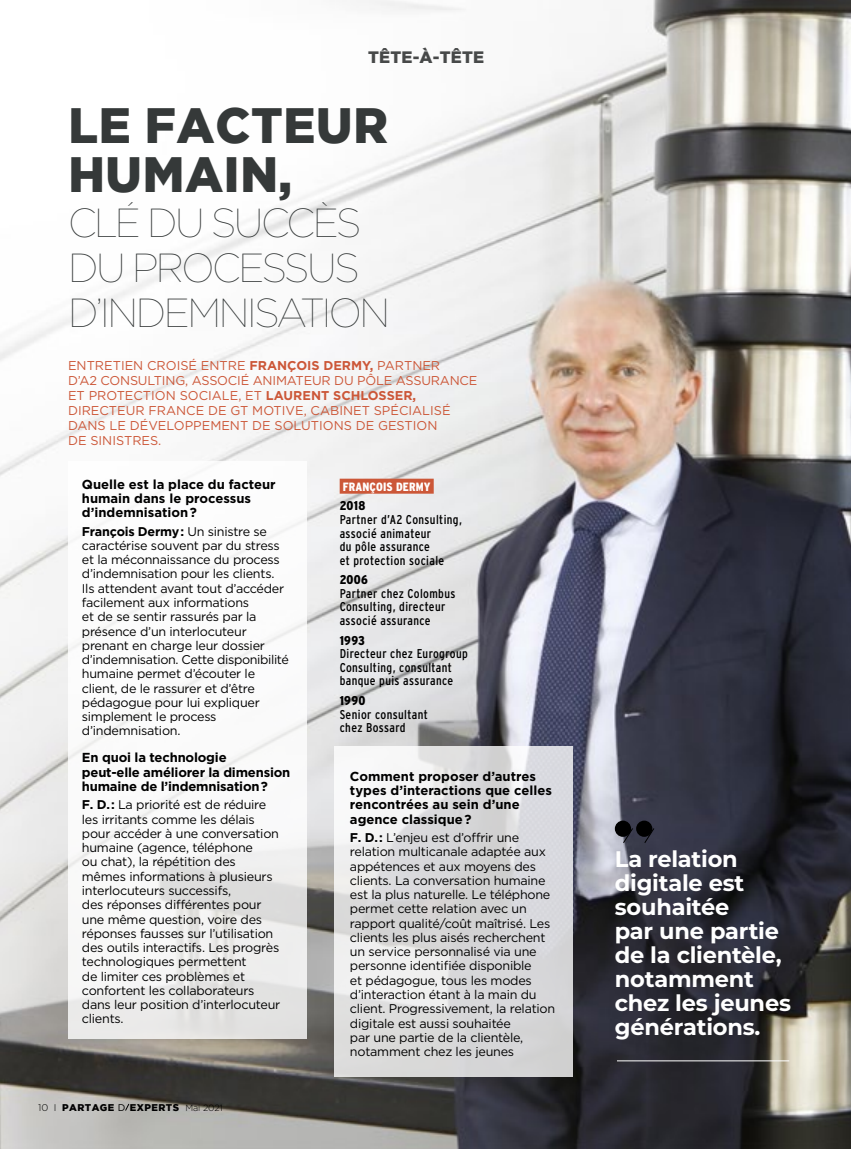
<style>
.page{position:relative;width:851px;height:1149px;background:#fff}
.page>*{position:absolute;margin:0;border:0;box-sizing:border-box;transform-origin:0 0}
.t1{font:900 49.5px/49.5px "Gotham";letter-spacing:.015em;color:#353939}
.t2{font:100 40.5px/45px "Gotham";letter-spacing:-.06em;color:#353939}
.t3{font:700 22.5px/24px "Montserrat";letter-spacing:-.01em;color:#fff}
.t4{font:900 16.5px "Gotham";letter-spacing:.015em;color:#474949}
.t5{font:700 13.05px/14.2px "Gotham";color:#000}
.t6{font:12.75px/15px "Gotham";color:#cc5738}
.t7{font:12.75px/13.5px "Interstate Condensed";letter-spacing:.03em;color:#000}
.t8{font:900 12.75px "Interstate Condensed";letter-spacing:.03em;color:#000}
.t9{font:12.6px/14.2px "Gotham";letter-spacing:-.02em;color:#000}
.t10{font:900 12px "Interstate Condensed";letter-spacing:.01em;color:#fff}
.t11{font:900 9.75px "Gotham";letter-spacing:.045em;color:#000}
.s1{font-weight:700}
.s2{font-weight:300}
.s3{font-weight:400}
.s4{font-weight:300;font-size:9px}
</style>
<div class="page">
<img style="left:0;top:0;width:850px;height:1148px">
<svg style="left:124px;top:1102px;width:6px;height:9px"></svg>
<div style="left:614px;top:820px;width:17px;height:16px;background:#000;border-radius:50%"></div>
<div style="left:636px;top:820px;width:16px;height:16px;background:#000;border-radius:50%"></div>
<svg style="left:622px;top:827px;width:11px;height:16px"></svg>
<svg style="left:643px;top:827px;width:11px;height:16px"></svg>
<hr style="left:617px;top:1060px;width:172px;height:1px;background:#fff">
<svg style="left:68px;top:460px;width:238px;height:577px"></svg>
<svg style="left:334px;top:745px;width:239px;height:330px;fill:#d8d9db"></svg>
<div style="left:339px;top:478px;width:94px;height:15px;background:#cc5738"></div>
<h3 class="t4" style="left:368px;top:48px;width:118px">TÊTE-À-TÊTE</h3>
<h1 class="t1" style="left:68px;top:99px;width:321px">LE FACTEUR<br>HUMAIN,</h1>
<h2 class="t2" style="left:68px;top:199px;width:324px">CLÉ DU SUCCÈS<br>DU PROCESSUS<br>D’INDEMNISATION</h2>
<p class="t6" style="left:68px;top:357px;width:411px">ENTRETIEN CROISÉ ENTRE <span class="s1">FRANÇOIS DERMY,</span> PARTNER<br>D’A2 CONSULTING, ASSOCIÉ ANIMATEUR DU PÔLE ASSURANCE ET PROTECTION SOCIALE, ET <span class="s1">LAURENT SCHLOSSER, </span>DIRECTEUR FRANCE DE GT MOTIVE, CABINET SPÉCIALISÉ DANS LE DÉVELOPPEMENT DE SOLUTIONS DE GESTION<br>DE SINISTRES.</p>
<p class="t5" style="left:82px;top:476px;width:195px">Quelle est la place du facteur humain dans le processus d’indemnisation ?</p>
<p class="t9" style="left:82px;top:523px;width:208px"><span class="s1">François Dermy:</span> Un sinistre se caractérise souvent par du stress et la méconnaissance du process d’indemnisation pour les clients.<br>Ils attendent avant tout d’accéder facilement aux informations<br>et de se sentir rassurés par la présence d’un interlocuteur prenant en charge leur dossier d’indemnisation. Cette disponibilité humaine permet d’écouter le client, de le rassurer et d’être pédagogue pour lui expliquer simplement le process d’indemnisation.</p>
<p class="t5" style="left:82px;top:750px;width:210px">En quoi la technologie<br>peut‑elle améliorer la dimension humaine de l’indemnisation ?</p>
<p class="t9" style="left:82px;top:797px;width:200px"><span class="s1">F. D.:</span> La priorité est de réduire les irritants comme les délais pour accéder à une conversation humaine (agence, téléphone<br>ou chat), la répétition des mêmes informations à plusieurs interlocuteurs successifs,<br>des réponses différentes pour une même question, voire des réponses fausses sur l’utilisation des outils interactifs. Les progrès technologiques permettent<br>de limiter ces problèmes et confortent les collaborateurs dans leur position d’interlocuteur clients.</p>
<p class="t11" style="left:38px;top:1101px;width:186px"><span class="s2">10 I</span> PARTAGE <span class="s3">D</span> EXPERTS <span class="s4">Mai 2021</span></p>
<p class="t10" style="left:343px;top:479px;width:89px">FRANÇOIS DERMY</p>
<p class="t8" style="left:339px;top:499px;width:27px">2018</p>
<p class="t7" style="left:339px;top:512px;width:124px">Partner d’A2 Consulting, associé animateur<br>du pôle assurance<br>et protection sociale</p>
<p class="t8" style="left:339px;top:572px;width:30px">2006</p>
<p class="t7" style="left:339px;top:586px;width:117px">Partner chez Colombus<br>Consulting, directeur associé assurance</p>
<p class="t8" style="left:339px;top:633px;width:27px">1993</p>
<p class="t7" style="left:339px;top:647px;width:130px">Directeur chez Eurogroup<br>Consulting, consultant banque puis assurance</p>
<p class="t8" style="left:339px;top:693px;width:27px">1990</p>
<p class="t7" style="left:339px;top:707px;width:90px">Senior consultant chez Bossard</p>
<p class="t5" style="left:350px;top:768px;width:203px">Comment proposer d’autres types d’interactions que celles rencontrées au sein d’une agence classique ?</p>
<p class="t9" style="left:350px;top:830px;width:207px"><span class="s1">F. D.:</span> L’enjeu est d’offrir une relation multicanale adaptée aux appétences et aux moyens des clients. La conversation humaine est la plus naturelle. Le téléphone permet cette relation avec un rapport qualité/coût maîtrisé. Les clients les plus aisés recherchent un service personnalisé via une personne identifiée disponible<br>et pédagogue, tous les modes d’interaction étant à la main du client. Progressivement, la relation digitale est aussi souhaitée<br>par une partie de la clientèle, notamment chez les jeunes</p>
<h3 class="t3" style="left:614px;top:845px;width:178px">La relation digitale est souhaitée<br>par une partie de la clientèle, notamment chez les jeunes générations.</h3>
</div>
